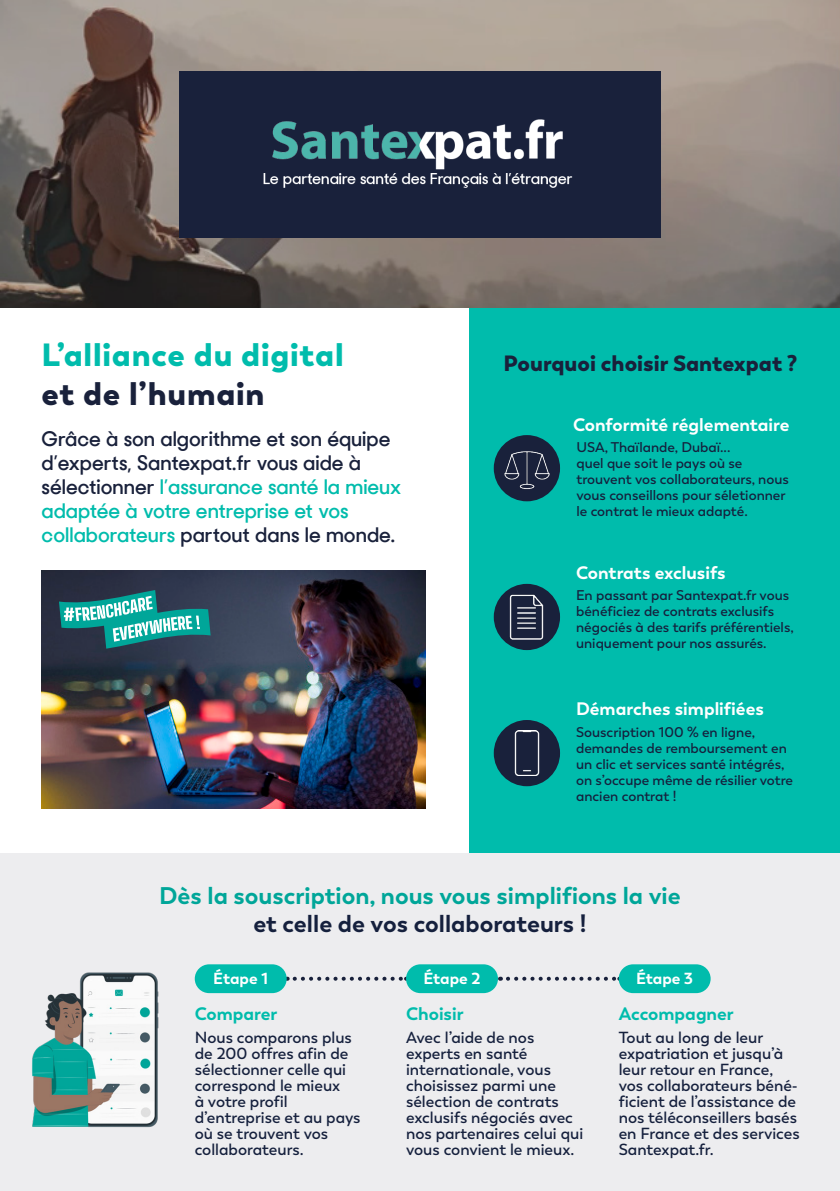
<style>
.page{position:relative;width:840px;height:1191px;background:#fff}
.page>*{position:absolute;margin:0;border:0;box-sizing:border-box;transform-origin:0 0}
.t1{font:900 32px/38.4px "Trenda";letter-spacing:.025em;color:#00bcac}
.t2{font:700 24px/28.8px "Trenda";color:#00a699;text-align:center}
.t3{font:900 22px "Trenda";color:#19213b}
.t4{font:600 20px/24px "Sharp Sans No 2";color:#19213b}
.t5{font:700 18px "Trenda";color:#fff}
.t6{font:700 18px "Trenda";color:#00bcac}
.t7{font:600 16px/16px "Trenda";color:#15203d}
.t8{font:700 16px "Trenda";letter-spacing:-.005em;color:#fff}
.t9{font:600 14px/16px "Trenda";color:#15203d}
.s1{color:#19213b}
.s2{color:#00bcac}
.s3{color:#15203d}
</style>
<div class="page">
<div style="left:469px;top:292px;width:370px;height:562px;background:#00bcac"></div>
<svg style="left:0;top:0;width:839px;height:307px"></svg>
<div style="left:179px;top:71px;width:481px;height:167px;background:#19213b"></div>
<img style="left:263px;top:119px;width:310px;height:69px">
<div style="left:0;top:854px;width:839px;height:337px;background:#ededef"></div>
<div style="left:493px;top:435px;width:66px;height:66px;background:#19213b;border-radius:50%"></div>
<div style="left:493px;top:584px;width:66px;height:66px;background:#19213b;border-radius:50%"></div>
<div style="left:493px;top:720px;width:66px;height:66px;background:#19213b;border-radius:50%"></div>
<img style="left:42px;top:570px;width:383px;height:238px">
<svg style="left:59px;top:590px;width:151px;height:58px"></svg>
<img style="left:32px;top:972px;width:127px;height:156px">
<svg style="left:294px;top:976px;width:112px;height:4px"></svg>
<div style="left:406px;top:964px;width:91px;height:29px;background:#00bcac;border-radius:14px"></div>
<div style="left:195px;top:964px;width:91px;height:29px;background:#00bcac;border-radius:14px"></div>
<svg style="left:507px;top:976px;width:111px;height:4px"></svg>
<div style="left:618px;top:964px;width:92px;height:29px;background:#00bcac;border-radius:14px"></div>
<img style="left:500px;top:444px;width:53px;height:52px">
<img style="left:514px;top:730px;width:26px;height:45px">
<img style="left:502px;top:593px;width:48px;height:48px">
<p class="t1" style="left:41px;top:336px;width:303px">L’alliance du digital <span class="s1">et de l’humain</span></p>
<p class="t4" style="left:42px;top:424px;width:361px">Grâce à son algorithme et son équipe d’experts, Santexpat.fr vous aide à sélectionner <span class="s2">l’assurance santé la mieux adaptée à votre entreprise et vos collaborateurs</span> partout dans le monde.</p>
<p class="t3" style="left:503px;top:349px;width:295px">Pourquoi choisir Santexpat ?</p>
<p class="t5" style="left:572px;top:413px;width:218px">Conformité réglementaire</p>
<p class="t9" style="left:576px;top:439px;width:214px">USA, Thaïlande, Dubaï...<br>quel que soit le pays où se trouvent vos collaborateurs, nous vous conseillons pour séletionner le contrat le mieux adapté.</p>
<p class="t5" style="left:575px;top:562px;width:151px">Contrats exclusifs</p>
<p class="t9" style="left:575px;top:588px;width:219px">En passant par Santexpat.fr vous bénéficiez de contrats exclusifs négociés à des tarifs préférentiels, uniquement pour nos assurés.</p>
<p class="t5" style="left:575px;top:698px;width:189px">Démarches simplifiées</p>
<p class="t9" style="left:575px;top:724px;width:218px">Souscription 100 % en ligne, demandes de remboursement en un clic et services santé intégrés, on s’occupe même de résilier votre ancien contrat !</p>
<p class="t2" style="left:159px;top:881px;width:522px">Dès la souscription, nous vous simplifions la vie <span class="s3">et celle de vos collaborateurs !</span></p>
<p class="t8" style="left:213px;top:968px;width:56px">Étape 1</p>
<p class="t8" style="left:423px;top:968px;width:59px">Étape 2</p>
<p class="t8" style="left:635px;top:968px;width:58px">Étape 3</p>
<p class="t6" style="left:195px;top:1002px;width:84px">Comparer</p>
<p class="t7" style="left:195px;top:1030px;width:158px">Nous comparons plus</p>
<p class="t7" style="left:195px;top:1046px;width:155px">de 200 offres afin de</p>
<p class="t7" style="left:195px;top:1062px;width:153px">sélectionner celle qui correspond le mieux</p>
<p class="t7" style="left:195px;top:1094px;width:94px">à votre profil</p>
<p class="t7" style="left:195px;top:1110px;width:167px">d’entreprise et au pays où se trouvent vos</p>
<p class="t7" style="left:195px;top:1142px;width:110px">collaborateurs.</p>
<p class="t6" style="left:406px;top:1002px;width:59px">Choisir</p>
<p class="t7" style="left:406px;top:1030px;width:178px">Avec l’aide de nos experts en santé internationale, vous choisissez parmi une sélection de contrats exclusifs négociés avec nos partenaires celui qui vous convient le mieux.</p>
<p class="t6" style="left:618px;top:1002px;width:117px">Accompagner</p>
<p class="t7" style="left:618px;top:1030px;width:182px">Tout au long de leur expatriation et jusqu’à leur retour en France, vos collaborateurs béné&shy;ficient de l’assistance de nos téléconseillers basés en France et des services<br>Santexpat.fr.</p>
</div>
